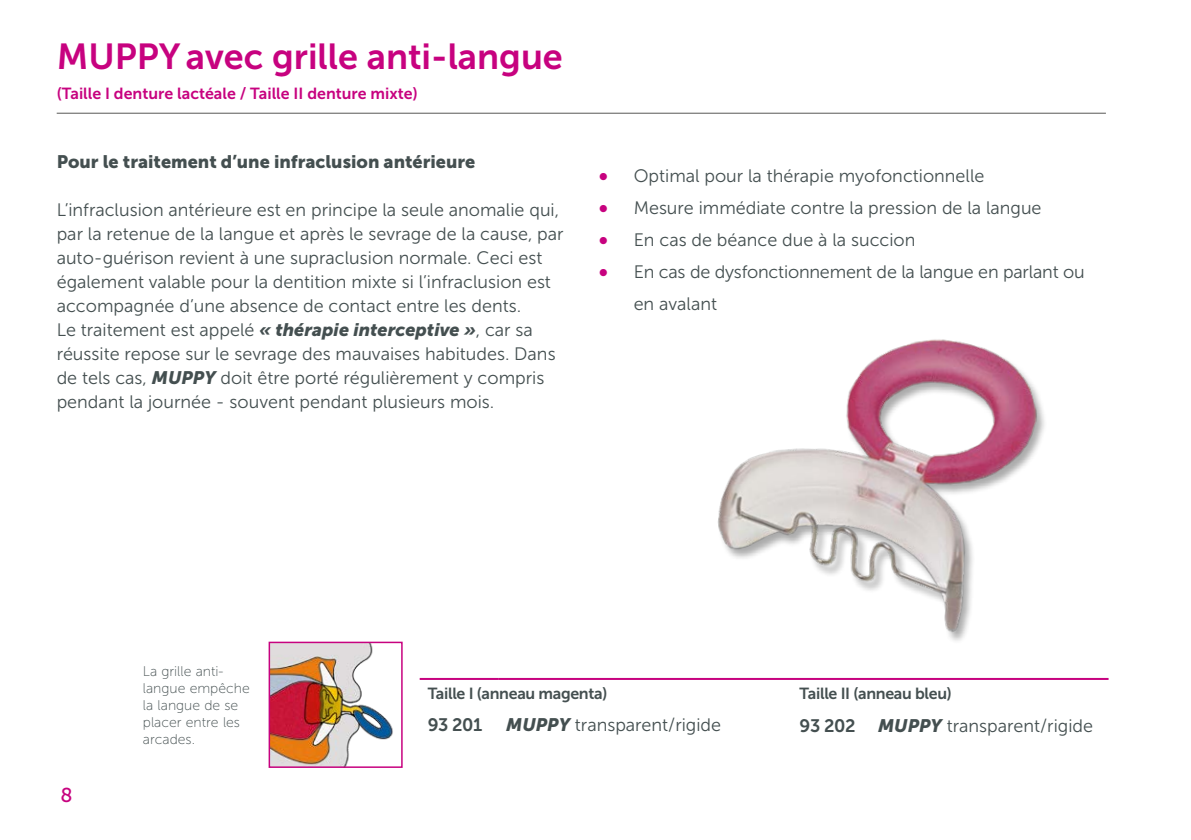
<style>
.page{position:relative;width:1191px;height:840px;background:#fff}
.page>*{position:absolute;margin:0;border:0;box-sizing:border-box;transform-origin:0 0}
.t1{font:36px "Museo Sans 700";color:#c7027f}
.t2{font:20px "Museo Sans 500";color:#c7027f}
.t3{font:18px/24px "Museo Sans 300";color:#444f50}
.t4{font:18px "Museo Sans 900";color:#444f50}
.t5{font:18px "Museo Sans 700";color:#444f50}
.t6{font:16px "Museo Sans 700";color:#c7027f}
.t7{font:16px "Museo Sans 700";letter-spacing:-.02em;color:#444f50}
.t8{font:14px/16.8px "Museo Sans 100";color:#444f50}
.s1{font-family:"Museo Sans 900";font-style:italic}
.s2{color:#c7027f}
.s3{font-family:"Museo Sans 700"}
</style>
<div class="page">
<hr style="left:57px;top:113px;width:1049px;height:1px;background:#575756">
<hr style="left:420px;top:677px;width:78px;height:2px;background:#c7027f">
<hr style="left:498px;top:677px;width:610px;height:2px;background:#c7027f">
<img style="left:718px;top:339px;width:327px;height:302px">
<img style="left:271px;top:644px;width:122px;height:120px">
<div style="left:268px;top:641px;width:135px;height:126px;border:2px solid #c7027f"></div>
<h1 class="t1" style="left:57px;top:37px;width:508px">MUPPYavec grille anti-langue</h1>
<p class="t6" style="left:57px;top:85px;width:362px">(Taille I denture lactéale / Taille II denture mixte)</p>
<p class="t4" style="left:57px;top:151px;width:420px">Pour le traitement d’une infraclusion antérieure</p>
<p class="t3" style="left:57px;top:198px;width:508px">L’infraclusion antérieure est en principe la seule anomalie qui, par la retenue de la langue et après le sevrage de la cause, par auto-guérison revient à une supraclusion normale. Ceci est également valable pour la dentition mixte si l’infraclusion est accompagnée d’une absence de contact entre les dents.<br>Le traitement est appelé <span class="s1">« thérapie interceptive »</span>, car sa réussite repose sur le sevrage des mauvaises habitudes. Dans de tels cas, <span class="s1">MUPPY</span> doit être porté régulièrement y compris pendant la journée - souvent pendant plusieurs mois.</p>
<p class="t3" style="left:599px;top:163px;width:386px"><span class="s2">●</span> Optimal pour la thérapie myofonctionnelle</p>
<p class="t3" style="left:599px;top:195px;width:443px"><span class="s2">●</span> Mesure immédiate contre la pression de la langue</p>
<p class="t3" style="left:599px;top:227px;width:317px"><span class="s2">●</span> En cas de béance due à la succion</p>
<p class="t3" style="left:633px;top:255px;width:452px;line-height:32px;text-indent:-34px"><span class="s2">●</span> En cas de dysfonctionnement de la langue en parlant ou en avalant</p>
<p class="t2" style="left:61px;top:783px;width:14px">8</p>
<p class="t8" style="left:143px;top:662px;width:108px">La grille anti&shy;langue empêche la langue de se placer entre les arcades.</p>
<p class="t7" style="left:428px;top:684px;width:181px">Taille I (anneau magenta)</p>
<p class="t5" style="left:428px;top:714px;width:56px">93 201</p>
<p class="t3" style="left:506px;top:712px;width:216px"><span class="s1">MUPPY</span> transparent/rigide</p>
<p class="t7" style="left:799px;top:684px;width:154px">Taille II (anneau bleu)</p>
<p class="t3" style="left:799px;top:713px;width:295px"><span class="s3">93 202</span> <span class="s1">MUPPY</span> transparent/rigide</p>
</div>
